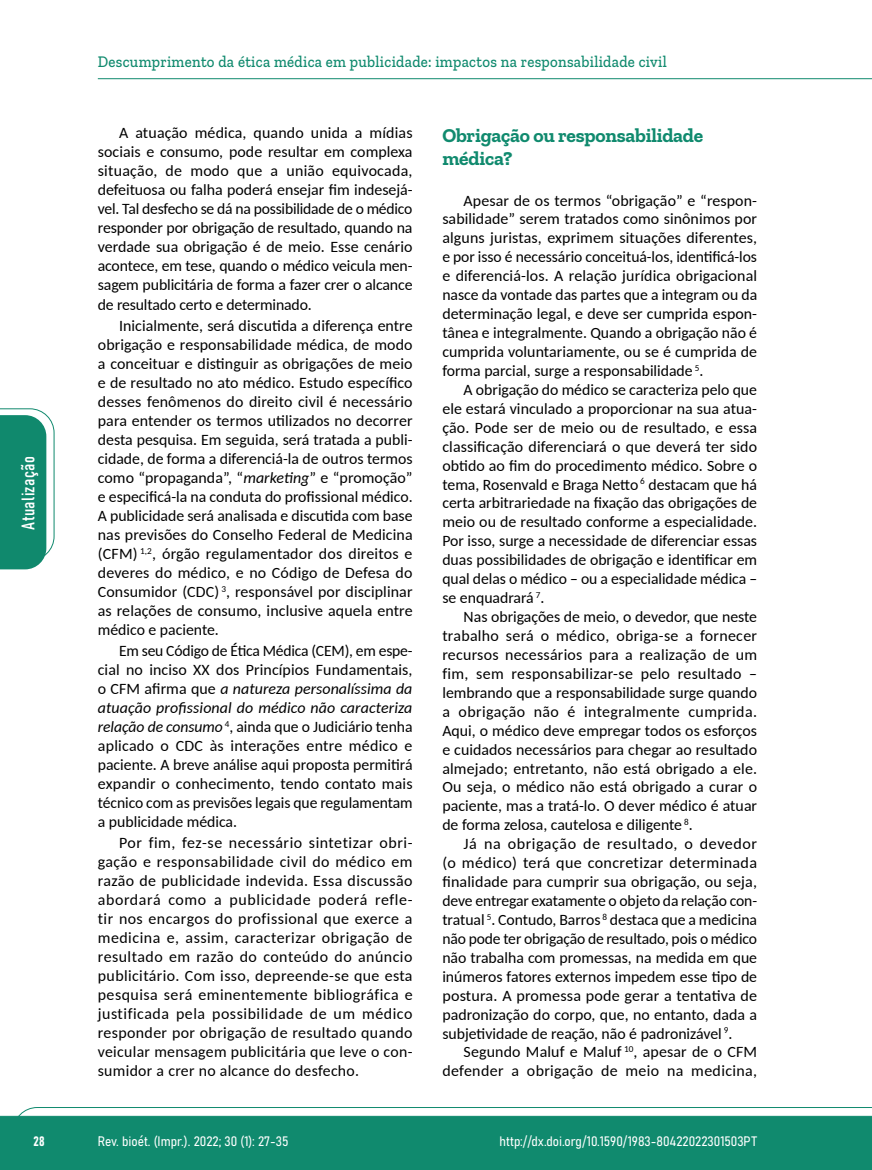
<style>
.page{position:relative;width:872px;height:1170px;background:#fff}
.page>*{position:absolute;margin:0;border:0;box-sizing:border-box;transform-origin:0 0}
.t1{font:700 19.5px/23.4px "Zilla Slab";letter-spacing:-.01em;color:#108a6e}
.t2{font:18px "Bahnschrift";letter-spacing:.02em;color:#fff}
.t3{font:500 16.5px "Zilla Slab";letter-spacing:.02em;color:#108a6e;scale:.9 1}
.t4{font:15.75px/19px "Carlito";color:#000;text-align:justify}
.t5{font:13.5px "Bahnschrift";color:#fff}
.s1{font-style:italic}
</style>
<div class="page">
<svg style="left:12px;top:1107px;width:860px;height:62px;background:#2e9880"></svg>
<hr style="left:98px;top:78px;width:774px;height:1px;background:#108a6e">
<svg style="left:0;top:408px;width:55px;height:161px"></svg>
<p class="t2" style="left:15px;top:529px;width:75px;rotate:-90deg">Atualização</p>
<p class="t3" style="left:98px;top:53px;width:633px">Descumprimento da ética médica em publicidade: impactos na responsabilidade civil</p>
<p class="t4" style="left:98px;top:123px;width:316px;text-indent:21px">A atuação médica, quando unida a mídias sociais e consumo, pode resultar em complexa situação, de modo que a união equivocada, defeituosa ou falha poderá ensejar fim indesejá&shy;vel. Tal desfecho se dá na possibilidade de o médico responder por obrigação de resultado, quando na verdade sua obrigação é de meio. Esse cenário acontece, em tese, quando o médico veicula men&shy;sagem publicitária de forma a fazer crer o alcance de resultado certo e determinado.</p>
<p class="t4" style="left:98px;top:315px;width:316px;text-indent:21px">Inicialmente, será discutida a diferença entre obrigação e responsabilidade médica, de modo a conceituar e distinguir as obrigações de meio e de resultado no ato médico. Estudo específico desses fenômenos do direito civil é necessário para entender os termos utilizados no decorrer desta pesquisa. Em seguida, será tratada a publi&shy;cidade, de forma a diferenciá-la de outros termos como “propaganda”, “<span class="s1">marketing</span>” e “promoção” e especificá-la na conduta do profissional médico.<br>A publicidade será analisada e discutida com base nas previsões do Conselho Federal de Medicina (CFM) <sup>1,2</sup>, órgão regulamentador dos direitos e deveres do médico, e no Código de Defesa do Consumidor (CDC) <sup>3</sup>, responsável por disciplinar as relações de consumo, inclusive aquela entre médico e paciente.</p>
<p class="t4" style="left:98px;top:640px;width:316px;text-indent:21px">Em seu Código de Ética Médica (CEM), em espe&shy;cial no inciso XX dos Princípios Fundamentais, o CFM afirma que <span class="s1">a natureza personalíssima da atuação profissional do médico não caracteriza relação de consumo</span> <sup>4</sup>, ainda que o Judiciário tenha aplicado o CDC às interações entre médico e paciente. A breve análise aqui proposta permitirá expandir o conhecimento, tendo contato mais técnico com as previsões legais que regulamentam a publicidade médica.</p>
<p class="t4" style="left:98px;top:832px;width:316px;text-indent:21px">Por fim, fez-se necessário sintetizar obri&shy;gação e responsabilidade civil do médico em razão de publicidade indevida. Essa discussão abordará como a publicidade poderá refle&shy;tir nos encargos do profissional que exerce a medicina e, assim, caracterizar obrigação de resultado em razão do conteúdo do anúncio publicitário. Com isso, depreende-se que esta pesquisa será eminentemente bibliográfica e justificada pela possibilidade de um médico responder por obrigação de resultado quando veicular mensagem publicitária que leve o con&shy;sumidor a crer no alcance do desfecho.</p>
<p class="t1" style="left:442px;top:124px;width:262px">Obrigação ou responsabilidade médica?</p>
<p class="t4" style="left:442px;top:190px;width:316px;text-indent:21px">Apesar de os termos “obrigação” e “respon&shy;sabilidade” serem tratados como sinônimos por alguns juristas, exprimem situações diferentes, e por isso é necessário conceituá-los, identificá-los e diferenciá-los. A relação jurídica obrigacional nasce da vontade das partes que a integram ou da determinação legal, e deve ser cumprida espon&shy;tânea e integralmente. Quando a obrigação não é cumprida voluntariamente, ou se é cumprida de forma parcial, surge a responsabilidade <sup>5</sup>.</p>
<p class="t4" style="left:442px;top:379px;width:316px;text-indent:21px">A obrigação do médico se caracteriza pelo que ele estará vinculado a proporcionar na sua atua&shy;ção. Pode ser de meio ou de resultado, e essa classificação diferenciará o que deverá ter sido obtido ao fim do procedimento médico. Sobre o tema, Rosenvald e Braga Netto <sup>6</sup> destacam que há certa arbitrariedade na fixação das obrigações de meio ou de resultado conforme a especialidade.<br>Por isso, surge a necessidade de diferenciar essas duas possibilidades de obrigação e identificar em qual delas o médico – ou a especialidade médica – se enquadrará <sup>7</sup>.</p>
<p class="t4" style="left:442px;top:606px;width:316px;text-indent:21px">Nas obrigações de meio, o devedor, que neste trabalho será o médico, obriga-se a fornecer recursos necessários para a realização de um fim, sem responsabilizar-se pelo resultado – lembrando que a responsabilidade surge quando a obrigação não é integralmente cumprida.<br>Aqui, o médico deve empregar todos os esforços e cuidados necessários para chegar ao resultado almejado; entretanto, não está obrigado a ele.<br>Ou seja, o médico não está obrigado a curar o paciente, mas a tratá-lo. O dever médico é atuar de forma zelosa, cautelosa e diligente <sup>8</sup>.</p>
<p class="t4" style="left:442px;top:833px;width:316px;text-indent:21px">Já na obrigação de resultado, o devedor (o médico) terá que concretizar determinada finalidade para cumprir sua obrigação, ou seja, deve entregar exatamente o objeto da relação con&shy;tratual <sup>5</sup>. Contudo, Barros <sup>8</sup> destaca que a medicina não pode ter obrigação de resultado, pois o médico não trabalha com promessas, na medida em que inúmeros fatores externos impedem esse tipo de postura. A promessa pode gerar a tentativa de padronização do corpo, que, no entanto, dada a subjetividade de reação, não é padronizável <sup>9</sup>.</p>
<p class="t4" style="left:442px;top:1041px;width:316px;text-align:right">Segundo Maluf e Maluf <sup>10</sup>, apesar de o CFM defender a obrigação de meio na medicina,</p>
<p class="t5" style="left:33px;top:1130px;width:13px">28</p>
<p class="t5" style="left:98px;top:1131px;width:192px">Rev. bioét. (Impr.). 2022; 30 (1): 27-35</p>
<p class="t5" style="left:499px;top:1131px;width:259px">http://dx.doi.org/10.1590/1983-80422022301503PT</p>
</div>
